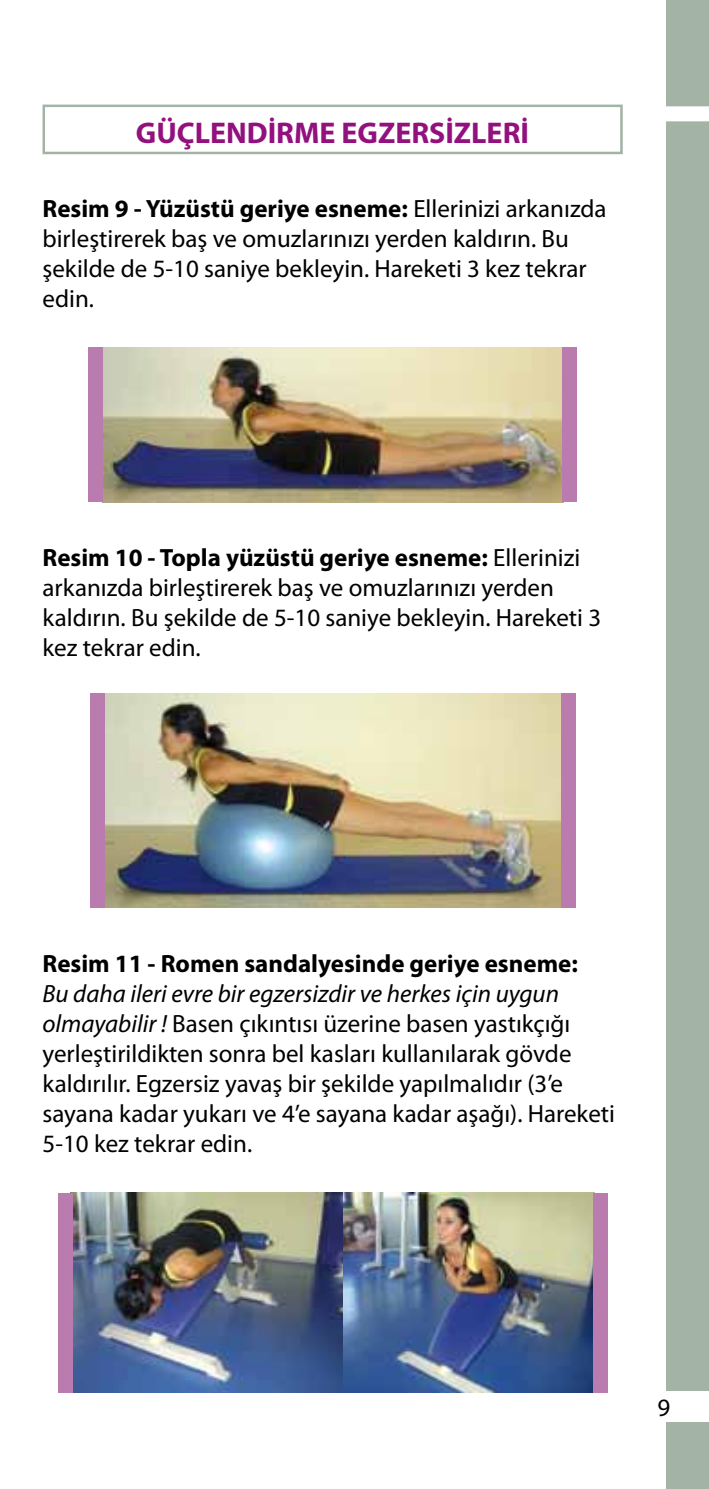
<style>
.page{position:relative;width:709px;height:1489px;background:#fff}
.page>*{position:absolute;margin:0;border:0;box-sizing:border-box;transform-origin:0 0}
.t1{font:700 30px "Myriad Pro";color:#93117e}
.t2{font:25px/30px "Myriad Pro";color:#000}
.t3{font:700 25px "Myriad Pro";color:#000}
.s1{font-weight:700}
.s2{font-style:italic}
</style>
<div class="page">
<div style="left:666px;top:0;width:43px;height:1488px;background:#a3b3a5"></div>
<div style="left:659px;top:106px;width:50px;height:15px;background:#fff"></div>
<div style="left:638px;top:1391px;width:51px;height:30px;background:#fff"></div>
<div style="left:679px;top:1391px;width:30px;height:30px;background:#fff"></div>
<div style="left:43px;top:105px;width:579px;height:49px;border:2px solid #a3b3a5"></div>
<img style="left:104px;top:693px;width:457px;height:214px">
<div style="left:90px;top:693px;width:14px;height:214px;background:#ba7caf"></div>
<div style="left:561px;top:693px;width:14px;height:214px;background:#ba7caf"></div>
<img style="left:103px;top:347px;width:459px;height:155px">
<div style="left:88px;top:347px;width:15px;height:155px;background:#ba7caf"></div>
<div style="left:562px;top:347px;width:15px;height:155px;background:#ba7caf"></div>
<img style="left:72px;top:1192px;width:271px;height:200px">
<div style="left:58px;top:1192px;width:14px;height:200px;background:#ba7caf"></div>
<img style="left:343px;top:1192px;width:250px;height:200px">
<div style="left:593px;top:1192px;width:14px;height:200px;background:#ba7caf"></div>
<p class="t1" style="left:136px;top:113px;width:394px">GÜÇLENDİRME EGZERSİZLERİ</p>
<p class="t2" style="left:43px;top:194px;width:565px"><span class="s1">Resim 9 - Yüzüstü geriye esneme:</span> Ellerinizi arkanızda birleştirerek baş ve omuzlarınızı yerden kaldırın. Bu şekilde de 5-10 saniye bekleyin. Hareketi 3 kez tekrar edin.</p>
<p class="t2" style="left:43px;top:541px;width:560px"><span class="s1">Resim 10 - Topla yüzüstü geriye esneme:</span> Ellerinizi arkanızda birleştirerek baş ve omuzlarınızı yerden kaldırın. Bu şekilde de 5-10 saniye bekleyin. Hareketi 3 kez tekrar edin.</p>
<p class="t3" style="left:43px;top:947px;width:537px">Resim 11 - Romen sandalyesinde geriye esneme:</p>
<p class="t2" style="left:43px;top:978px;width:574px"><span class="s2">Bu daha ileri evre bir egzersizdir ve herkes için uygun olmayabilir !</span> Basen çıkıntısı üzerine basen yastıkçığı yerleştirildikten sonra bel kasları kullanılarak gövde kaldırılır. Egzersiz yavaş bir şekilde yapılmalıdır (3’e sayana kadar yukarı ve 4’e sayana kadar aşağı). Hareketi 5-10 kez tekrar edin.</p>
<p class="t2" style="left:657px;top:1392px;width:14px">9</p>
</div>
